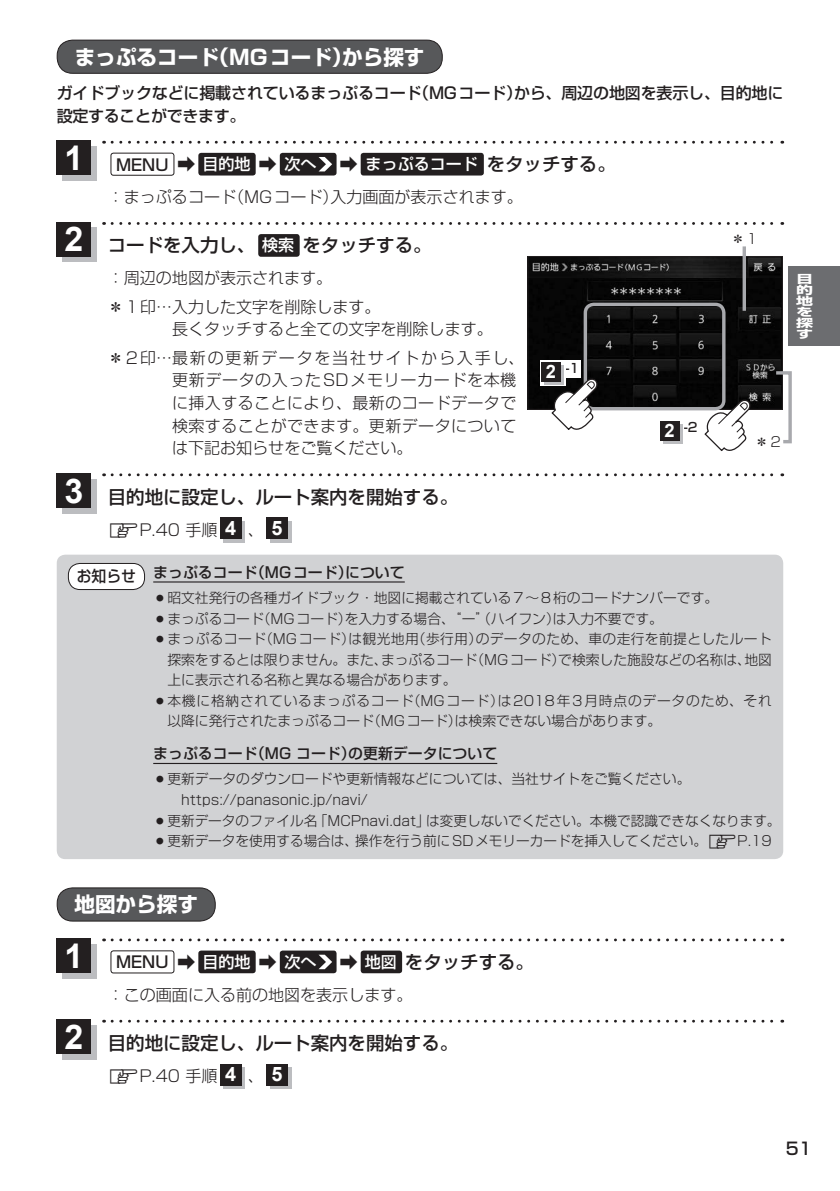
<style>
.page{position:relative;width:840px;height:1191px;background:#fff}
.page>*{position:absolute;margin:0;border:0;box-sizing:border-box;transform-origin:0 0}
.t1{font:700 34px "Arial";color:#fff}
.t2{font:700 20.6px "Shin Go Pro";color:#fff}
.t3{font:500 18.4px "Shin Go Pro";color:#231f20}
.t4{font:500 17px "Shin Go Pro";color:#231f20}
.t5{font:300 16px/22.6px "Shin Go Pro";color:#231f20}
.t6{font:500 16px/22.6px "Shin Go Pro";letter-spacing:-.01em;color:#231f20}
.t7{font:300 16px/28.4px "Shin Go Pro";letter-spacing:.11em;color:#231f20}
.t8{font:500 15.6px "Shin Go Pro";color:#231f20;scale:.95 1}
.t9{font:500 14.8px "Shin Go Pro";color:#231f20}
.t10{font:300 13.8px/20.6px "Shin Go Pro";color:#231f20;text-align:justify}
.t11{font:300 13.8px/20.6px "Shin Go Pro";letter-spacing:.03em;color:#231f20}
.t12{font:500 12.8px "Shin Go Pro";color:#231f20}
.t13{font:700 11px/11px "Shin Go Pro";color:#fff;scale:1.54 1}
.s1{font-size:16px}
.s2{font-size:16px;color:#fff}
.s3{font-family:"Shin Go";font-size:16px;color:#fff}
.s4{font-family:"MC1";font-weight:400;font-size:14.2px}
.s5{font-family:"Arial";font-weight:700;font-size:19.8px;color:#fff}
.s6{font-family:"Arial";font-weight:700;font-size:18.4px;color:#fff}
.s7{font-family:"MC1";font-weight:400}
</style>
<div class="page">
<div style="left:788px;top:266px;width:51px;height:80px;background:#6c6d70"></div>
<div style="left:111px;top:153px;width:63px;height:22px;border:1px solid #231f20;border-radius:3px"></div>
<div style="left:198px;top:153px;width:57px;height:22px;background:#231f20;border-radius:3px"></div>
<div style="left:279px;top:153px;width:57px;height:22px;background:#231f20;border-radius:3px"></div>
<svg style="left:318px;top:157px;width:14px;height:14px"></svg>
<div style="left:360px;top:153px;width:123px;height:22px;background:#231f20;border-radius:3px"></div>
<svg style="left:112px;top:141px;width:670px;height:3px"></svg>
<div style="left:62px;top:146px;width:34px;height:34px;background:#bcbdc0"></div>
<div style="left:57px;top:141px;width:34px;height:34px;background:#231f20"></div>
<div style="left:258px;top:234px;width:41px;height:23px;background:#231f20;border-radius:3px"></div>
<svg style="left:112px;top:222px;width:670px;height:3px"></svg>
<div style="left:62px;top:228px;width:34px;height:34px;background:#bcbdc0"></div>
<div style="left:57px;top:222px;width:34px;height:34px;background:#231f20"></div>
<svg style="left:224px;top:521px;width:21px;height:21px"></svg>
<div style="left:220px;top:518px;width:21px;height:21px;background:#231f20"></div>
<svg style="left:270px;top:521px;width:21px;height:21px"></svg>
<div style="left:266px;top:518px;width:21px;height:21px;background:#231f20"></div>
<svg style="left:112px;top:473px;width:670px;height:3px"></svg>
<div style="left:62px;top:479px;width:34px;height:34px;background:#bcbdc0"></div>
<div style="left:57px;top:473px;width:34px;height:34px;background:#231f20"></div>
<div style="left:57px;top:554px;width:725px;height:305px;background:#d1d2d4;border-radius:9px"></div>
<hr style="left:153px;top:581px;width:251px;height:1px;background:#231f20">
<hr style="left:153px;top:763px;width:344px;height:1px;background:#231f20">
<div style="left:68px;top:563px;width:76px;height:26px;background:#fff;border-radius:12px"></div>
<div style="left:68px;top:563px;width:77px;height:27px;border:1px solid #231f20;border-radius:12px"></div>
<div style="left:57px;top:40px;width:385px;height:33px;background:#57585a;border-radius:16px"></div>
<div style="left:57px;top:40px;width:385px;height:34px;border:1px solid #231f20;border-radius:16px"></div>
<div style="left:57px;top:888px;width:158px;height:33px;background:#57585a;border-radius:16px"></div>
<div style="left:57px;top:887px;width:158px;height:34px;border:1px solid #231f20;border-radius:16px"></div>
<div style="left:111px;top:950px;width:63px;height:23px;border:1px solid #231f20;border-radius:3px"></div>
<div style="left:198px;top:950px;width:57px;height:23px;background:#231f20;border-radius:3px"></div>
<div style="left:279px;top:950px;width:57px;height:23px;background:#231f20;border-radius:3px"></div>
<svg style="left:318px;top:954px;width:14px;height:15px"></svg>
<div style="left:360px;top:950px;width:42px;height:23px;background:#231f20;border-radius:3px"></div>
<svg style="left:112px;top:938px;width:670px;height:3px"></svg>
<div style="left:62px;top:944px;width:34px;height:34px;background:#bcbdc0"></div>
<div style="left:57px;top:938px;width:34px;height:34px;background:#231f20"></div>
<svg style="left:224px;top:1067px;width:21px;height:21px"></svg>
<div style="left:220px;top:1064px;width:21px;height:21px;background:#231f20"></div>
<svg style="left:270px;top:1067px;width:21px;height:21px"></svg>
<div style="left:266px;top:1064px;width:21px;height:21px;background:#231f20"></div>
<svg style="left:112px;top:1019px;width:670px;height:3px"></svg>
<div style="left:62px;top:1025px;width:34px;height:34px;background:#bcbdc0"></div>
<div style="left:57px;top:1019px;width:34px;height:34px;background:#231f20"></div>
<img style="left:529px;top:258px;width:251px;height:150px">
<div style="left:527px;top:256px;width:255px;height:154px;border:1px solid #231f20"></div>
<div style="left:583px;top:303px;width:142px;height:107px;border:3px solid #a8a9ad;border-radius:9px"></div>
<div style="left:539px;top:360px;width:41px;height:17px;background:#fff"></div>
<svg style="left:539px;top:360px;width:25px;height:26px"></svg>
<svg style="left:544px;top:365px;width:19px;height:19px"></svg>
<div style="left:541px;top:362px;width:19px;height:19px;background:#231f20"></div>
<svg style="left:550px;top:377px;width:49px;height:53px"></svg>
<svg style="left:703px;top:398px;width:49px;height:53px"></svg>
<svg style="left:660px;top:421px;width:23px;height:23px"></svg>
<svg style="left:662px;top:424px;width:20px;height:20px"></svg>
<div style="left:659px;top:421px;width:20px;height:19px;background:#231f20"></div>
<svg style="left:772px;top:369px;width:20px;height:75px"></svg>
<hr style="left:742px;top:246px;width:3px;height:65px;background:#a8a9ad">
<h2 class="t2" style="left:75px;top:40px;width:351px">まっぷるコード（MGコード）から探す</h2>
<p class="t6" style="left:57px;top:80px;width:727px">ガイドブックなどに掲載されているまっぷるコード（MGコード）から、周辺の地図を表示し、目的地に設定することができます。</p>
<h3 class="t3" style="left:116px;top:149px;width:501px"><span class="s1">MENU</span> ➡ <span class="s2">目的地</span> ➡ <span class="s3">次へ</span> ➡ <span class="s2">まっぷるコード</span>をタッチする。</h3>
<p class="t5" style="left:108px;top:184px;width:416px">：まっぷるコード（MGコード）入力画面が表示されます。</p>
<h1 class="t1" style="left:64px;top:135px;width:20px">1</h1>
<h1 class="t1" style="left:64px;top:217px;width:20px">2</h1>
<h1 class="t1" style="left:64px;top:468px;width:20px">3</h1>
<h3 class="t3" style="left:108px;top:230px;width:325px">コードを入力し、<span class="s2">検索</span>をタッチする。</h3>
<p class="t5" style="left:108px;top:262px;width:274px;line-height:28.4px">：周辺の地図が表示されます。<br>＊1印…入力した文字を削除します。</p>
<p class="t7" style="left:108px;top:313px;width:418px;text-indent:64px">長くタッチすると全ての文字を削除します。＊2印…最新の更新データを当社サイトから入手し、</p>
<p class="t5" style="left:172px;top:367px;width:345px;text-align:justify">更新データの入ったSDメモリーカードを本機に挿入することにより、最新のコードデータで検索することができます。更新データについては下記お知らせをご覧ください。</p>
<h3 class="t3" style="left:108px;top:482px;width:352px">目的地に設定し、ルート案内を開始する。</h3>
<p class="t5" style="left:108px;top:516px;width:176px"><span class="s4">Z</span>P.40 手順 <span class="s5">4</span> 、 <span class="s5">5</span></p>
<p class="t12" style="left:545px;top:358px;width:35px"><span class="s6">2</span> -1</p>
<p class="t10" style="left:731px;top:227px;width:27px">＊1</p>
<p class="t12" style="left:664px;top:417px;width:35px"><span class="s6">2</span> -2</p>
<p class="t10" style="left:754px;top:429px;width:27px">＊2</p>
<p class="t8" style="left:77px;top:563px;width:64px">お知らせ</p>
<p class="t9" style="left:153px;top:560px;width:253px">まっぷるコード（MGコード）について</p>
<p class="t10" style="left:153px;top:586px;width:566px">○昭文社発行の各種ガイドブック・地図に掲載されている7〜 8桁のコードナンバーです。</p>
<p class="t10" style="left:153px;top:606px;width:511px">○まっぷるコード（MGコード）を入力する場合、“ー”（ハイフン）は入力不要です。</p>
<p class="t10" style="left:167px;top:627px;width:605px;text-indent:-14px">○まっぷるコード（MGコード）は観光地用（歩行用）のデータのため、車の走行を前提としたルート探索をするとは限りません。また、まっぷるコード（MGコード）で検索した施設などの名称は、地図上に表示される名称と異なる場合があります。</p>
<p class="t11" style="left:167px;top:688px;width:605px;text-indent:-14px">○本機に格納されているまっぷるコード（MGコード）は2018年3月時点のデータのため、それ以降に発行されたまっぷるコード（MGコード）は検索できない場合があります。</p>
<p class="t9" style="left:153px;top:741px;width:345px">まっぷるコード（MG コード）の更新データについて</p>
<p class="t10" style="left:167px;top:767px;width:524px;text-indent:-14px">○更新データのダウンロードや更新情報などについては、当社サイトをご覧ください。　https://panasonic.jp/navi/</p>
<p class="t10" style="left:153px;top:808px;width:628px">○更新データのファイル名「MCPnavi.dat」は変更しないでください。本機で認識できなくなります。</p>
<p class="t10" style="left:153px;top:829px;width:619px">○更新データを使用する場合は、操作を行う前にSDメモリーカードを挿入してください。<span class="s7">Z</span>P.19</p>
<p class="t13" style="left:795px;top:272px;width:12px">目的地を探す</p>
<h2 class="t2" style="left:74px;top:888px;width:125px">地図から探す</h2>
<h3 class="t3" style="left:116px;top:946px;width:419px"><span class="s1">MENU</span> ➡ <span class="s2">目的地</span> ➡ <span class="s3">次へ</span> ➡ <span class="s2">地図</span>をタッチする。</h3>
<p class="t5" style="left:108px;top:981px;width:306px">：この画面に入る前の地図を表示します。</p>
<h1 class="t1" style="left:64px;top:933px;width:20px">1</h1>
<h1 class="t1" style="left:64px;top:1014px;width:20px">2</h1>
<h3 class="t3" style="left:108px;top:1028px;width:352px">目的地に設定し、ルート案内を開始する。</h3>
<p class="t5" style="left:108px;top:1062px;width:176px"><span class="s4">Z</span>P.40 手順 <span class="s5">4</span> 、 <span class="s5">5</span></p>
<p class="t4" style="left:785px;top:1134px;width:27px">51</p>
</div>
